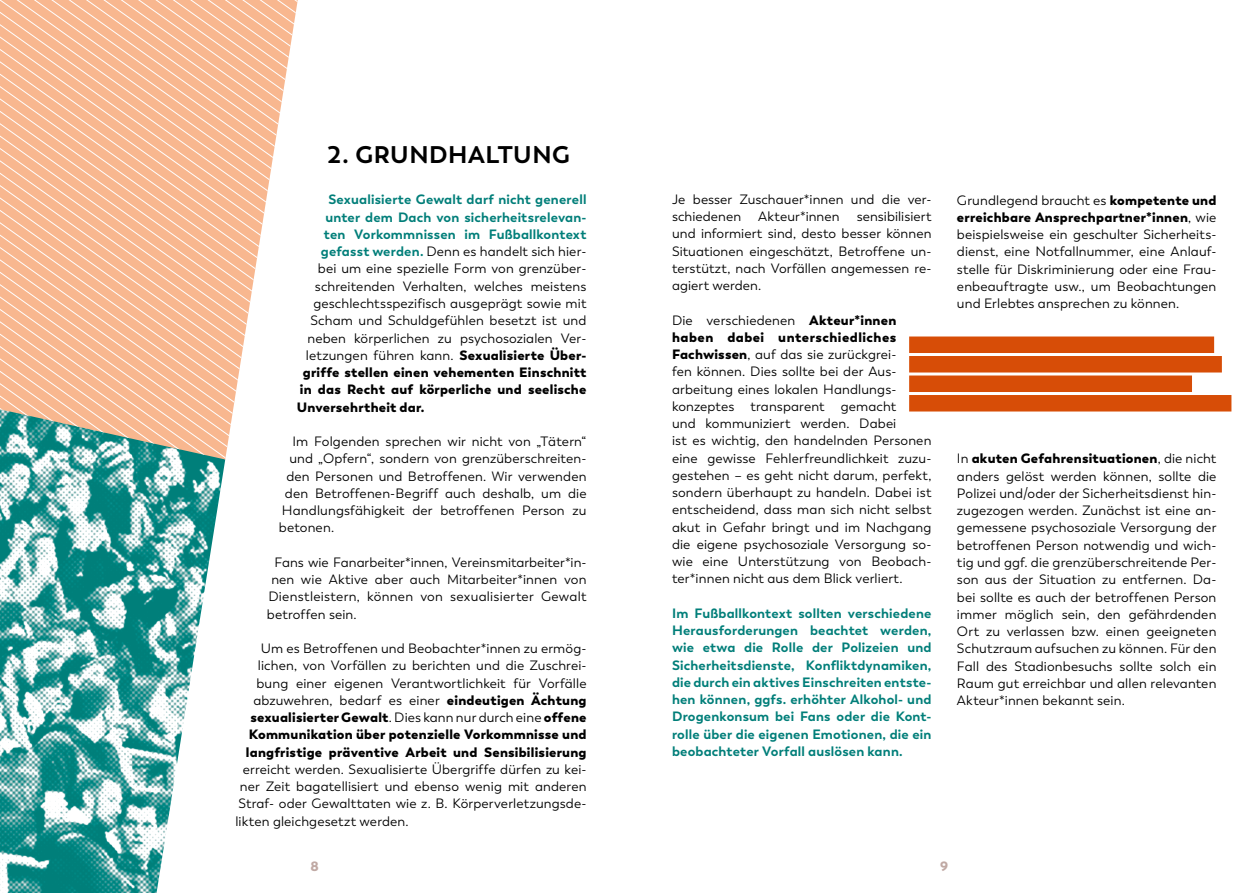
<style>
.page{position:relative;width:1259px;height:893px;background:#fff}
.page>*{position:absolute;margin:0;border:0;box-sizing:border-box;transform-origin:0 0}
.t1{font:700 24px "Trenda";letter-spacing:.025em;color:#000}
.t2{font:13.5px/17.2px "Trenda";letter-spacing:.01em;color:#000;text-align:justify}
.t3{font:700 13.5px/17.2px "Trenda";letter-spacing:.015em;color:#007e79;text-align:justify}
.t4{font:900 13.5px "Trenda";letter-spacing:.015em;color:#000}
.t5{font:900 13.5px "Trenda";color:#c0a9a4}
.s1{font-weight:700;color:#007e79}
.s2{font-weight:900}
.s3{font-weight:400}
</style>
<div class="page">
<img style="left:0;top:459px;width:225px;height:434px">
<svg style="left:0;top:0;width:298px;height:459px"></svg>
<div style="left:909px;top:336px;width:305px;height:17px;background:#d74d07"></div>
<div style="left:909px;top:356px;width:312px;height:16px;background:#d74d07"></div>
<div style="left:909px;top:375px;width:283px;height:17px;background:#d74d07"></div>
<div style="left:909px;top:395px;width:322px;height:16px;background:#d74d07"></div>
<h1 class="t1" style="left:327px;top:139px;width:244px">2. GRUNDHALTUNG</h1>
<p class="t3" style="left:328px;top:191px;width:260px">Sexualisierte Gewalt darf nicht generell</p>
<p class="t3" style="left:325px;top:209px;width:262px">unter dem Dach von sicherheitsrelevan-</p>
<p class="t3" style="left:324px;top:226px;width:264px">ten Vorkommnissen im Fußballkontext</p>
<p class="t2" style="left:321px;top:243px;width:267px"><span class="s1">gefasst werden.</span> Denn es handelt sich hier-</p>
<p class="t2" style="left:318px;top:260px;width:270px">bei um eine spezielle Form von grenzüber-</p>
<p class="t2" style="left:315px;top:278px;width:273px">schreitenden Verhalten, welches meistens</p>
<p class="t2" style="left:313px;top:295px;width:275px">geschlechtsspezifsch ausgeprägt sowie mit</p>
<p class="t2" style="left:310px;top:312px;width:278px">Scham und Schuldgefühlen besetzt ist und</p>
<p class="t2" style="left:307px;top:329px;width:281px">neben körperlichen zu psychosozialen Ver-</p>
<p class="t2" style="left:306px;top:347px;width:282px">letzungen führen kann. <span class="s2">Sexualisierte Über-</span></p>
<p class="t4" style="left:303px;top:364px;width:285px">griffe stellen einen vehementen Einschnitt</p>
<p class="t4" style="left:300px;top:381px;width:288px">in das Recht auf körperliche und seelische</p>
<p class="t4" style="left:297px;top:398px;width:129px">Unversehrtheit dar.</p>
<p class="t2" style="left:292px;top:433px;width:295px">Im Folgenden sprechen wir nicht von „Tätern“</p>
<p class="t2" style="left:289px;top:450px;width:298px">und „Opfern“, sondern von grenzüberschreiten-</p>
<p class="t2" style="left:286px;top:467px;width:301px">den Personen und Betroffenen. Wir verwenden</p>
<p class="t2" style="left:285px;top:485px;width:303px">den Betroffenen-Begriff auch deshalb, um die</p>
<p class="t2" style="left:282px;top:502px;width:306px">Handlungsfähigkeit der betroffenen Person zu</p>
<p class="t2" style="left:279px;top:519px;width:57px">betonen.</p>
<p class="t2" style="left:274px;top:554px;width:313px">Fans wie Fanarbeiter*innen, Vereinsmitarbeiter*in-</p>
<p class="t2" style="left:271px;top:571px;width:317px">nen wie Aktive aber auch Mitarbeiter*innen von</p>
<p class="t2" style="left:268px;top:588px;width:319px">Dienstleistern, können von sexualisierter Gewalt</p>
<p class="t2" style="left:267px;top:605px;width:91px">betroffen sein.</p>
<p class="t2" style="left:261px;top:640px;width:327px">Um es Betroffenen und Beobachter*innen zu ermög-</p>
<p class="t2" style="left:258px;top:657px;width:330px">lichen, von Vorfällen zu berichten und die Zuschrei-</p>
<p class="t2" style="left:256px;top:674px;width:331px">bung einer eigenen Verantwortlichkeit für Vorfälle</p>
<p class="t2" style="left:253px;top:692px;width:334px">abzuwehren, bedarf es einer <span class="s2">eindeutigen Ächtung</span></p>
<p class="t4" style="left:250px;top:709px;width:338px">sexualisierter Gewalt<span class="s3">. Dies kann nur durch eine</span> offene</p>
<p class="t4" style="left:249px;top:726px;width:339px">Kommunikation über potenzielle Vorkommnisse und</p>
<p class="t4" style="left:246px;top:743px;width:342px">langfristige präventive Arbeit und Sensibilisierung</p>
<p class="t2" style="left:243px;top:761px;width:345px">erreicht werden. Sexualisierte Übergriffe dürfen zu kei-</p>
<p class="t2" style="left:240px;top:778px;width:348px">ner Zeit bagatellisiert und ebenso wenig mit anderen</p>
<p class="t2" style="left:238px;top:795px;width:350px">Straf- oder Gewalttaten wie z. B. Körperverletzungsde-</p>
<p class="t2" style="left:235px;top:812px;width:175px">likten gleichgesetzt werden.</p>
<p class="t5" style="left:310px;top:857px;width:10px">8</p>
<p class="t2" style="left:672px;top:191px;width:261px">Je besser Zuschauer*innen und die ver&shy;schiedenen</p>
<p class="t2" style="left:672px;top:208px;width:261px;text-indent:185px">sensibilisiert und informiert sind, desto besser können Situationen eingeschätzt, Betroffene un&shy;terstützt, nach Vorfällen angemessen re&shy;agiert werden.</p>
<p class="t2" style="left:672px;top:311px;width:226px">Die verschiedenen <span class="s2">Akteur*innen haben dabei unterschiedliches Fachwissen</span>, auf das sie zurückgrei&shy;fen können. Dies sollte bei der Aus&shy;arbeitung eines lokalen Handlungs&shy;konzeptes transparent gemacht und kommuniziert werden. Dabei</p>
<p class="t2" style="left:672px;top:432px;width:261px">ist es wichtig, den handelnden Personen eine gewisse Fehlerfreundlichkeit zuzu&shy;gestehen – es geht nicht darum, perfekt, sondern überhaupt zu handeln. Dabei ist entscheidend, dass man sich nicht selbst akut in Gefahr bringt und im Nachgang die eigene psychosoziale Versorgung so&shy;wie eine Unterstützung von Beobach&shy;ter*innen nicht aus dem Blick verliert.</p>
<p class="t3" style="left:672px;top:605px;width:261px">Im Fußballkontext sollten verschiedene Herausforderungen beachtet werden, wie etwa die Rolle der Polizeien und Sicherheitsdienste, Konfiktdynamiken, die durch ein aktives Einschreiten entste&shy;hen können, ggfs. erhöhter Alkohol- und Drogenkonsum bei Fans oder die Kont&shy;rolle über die eigenen Emotionen, die ein beobachteter Vorfall auslösen kann.</p>
<p class="t2" style="left:758px;top:208px;width:83px">Akteur*innen</p>
<p class="t2" style="left:957px;top:192px;width:261px">Grundlegend braucht es <span class="s2">kompetente und erreichbare Ansprechpartner*innen</span>, wie beispielsweise ein geschulter Sicherheits&shy;dienst, eine Notfallnummer, eine Anlauf&shy;stelle für Diskriminierung oder eine Frau&shy;enbeauftragte usw., um Beobachtungen und Erlebtes ansprechen zu können.</p>
<p class="t2" style="left:957px;top:450px;width:261px">In <span class="s2">akuten Gefahrensituationen</span>, die nicht anders gelöst werden können, sollte die Polizei und/oder der Sicherheitsdienst hin&shy;zugezogen werden. Zunächst ist eine an&shy;gemessene psychosoziale Versorgung der betroffenen Person notwendig und wich&shy;tig und ggf. die grenzüberschreitende Per&shy;son aus der Situation zu entfernen. Da&shy;bei sollte es auch der betroffenen Person immer möglich sein, den gefährdenden Ort zu verlassen bzw. einen geeigneten Schutzraum aufsuchen zu können. Für den Fall des Stadionbesuchs sollte solch ein Raum gut erreichbar und allen relevanten Akteur*innen bekannt sein.</p>
<p class="t5" style="left:940px;top:857px;width:10px">9</p>
</div>
